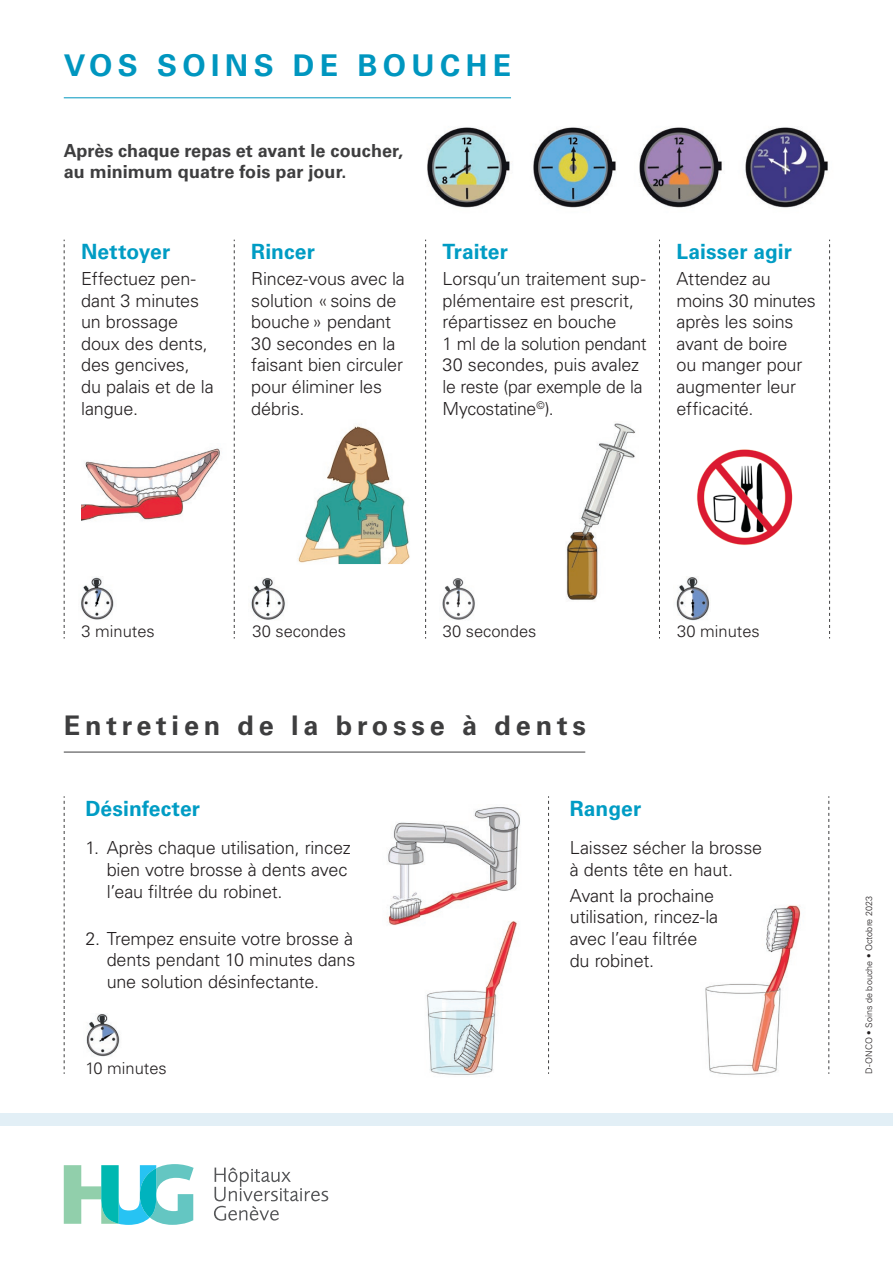
<style>
.page{position:relative;width:893px;height:1263px;background:#fff}
.page>*{position:absolute;margin:0;border:0;box-sizing:border-box;transform-origin:0 0}
.t1{font:700 30px "Univers LT Std";letter-spacing:.18em;color:#0096bf}
.t2{font:700 27px "Univers LT Std";letter-spacing:.18em;color:#3e3e3f}
.t3{font:700 21px "Univers LT Std";letter-spacing:.005em;color:#009cc4}
.t4{font:300 18px/21.6px "Univers LT Std";letter-spacing:-.01em;color:#231f20}
.t5{font:700 18px/21.6px "Univers LT Std";color:#3e3e3f}
.t6{font:300 16.5px "Univers LT Std";color:#231f20}
.t7{font:300 9px "Univers LT Std";letter-spacing:.015em;color:#231f20}
</style>
<div class="page">
<img style="left:705px;top:905px;width:96px;height:170px">
<svg style="left:64px;top:240px;width:1px;height:398px"></svg>
<svg style="left:234px;top:240px;width:1px;height:398px"></svg>
<svg style="left:425px;top:240px;width:1px;height:398px"></svg>
<svg style="left:659px;top:240px;width:1px;height:398px"></svg>
<svg style="left:829px;top:240px;width:1px;height:398px"></svg>
<hr style="left:64px;top:97px;width:447px;height:1px;background:#0096bf">
<hr style="left:64px;top:752px;width:521px;height:1px;background:#3e3e3f">
<svg style="left:64px;top:796px;width:1px;height:278px"></svg>
<svg style="left:548px;top:796px;width:1px;height:278px"></svg>
<svg style="left:828px;top:796px;width:1px;height:278px"></svg>
<div style="left:0;top:1113px;width:893px;height:13px;background:#e2eff6"></div>
<svg style="left:64px;top:1164px;width:130px;height:61px"></svg>
<svg style="left:214px;top:1167px;width:114px;height:54px"></svg>
<img style="left:81px;top:577px;width:33px;height:43px">
<img style="left:86px;top:1014px;width:34px;height:43px">
<img style="left:251px;top:577px;width:34px;height:43px">
<img style="left:442px;top:578px;width:33px;height:42px">
<img style="left:676px;top:577px;width:34px;height:43px">
<img style="left:81px;top:448px;width:139px;height:73px">
<img style="left:298px;top:424px;width:112px;height:140px">
<img style="left:566px;top:423px;width:69px;height:179px">
<img style="left:697px;top:449px;width:96px;height:96px">
<img style="left:388px;top:807px;width:133px;height:118px">
<img style="left:416px;top:912px;width:105px;height:164px">
<img style="left:427px;top:127px;width:401px;height:81px">
<h1 class="t1" style="left:64px;top:48px;width:449px">VOS SOINS DE BOUCHE</h1>
<p class="t5" style="left:64px;top:139px;width:341px">Après chaque repas et avant le coucher, au minimum quatre fois par jour.</p>
<p class="t3" style="left:81px;top:239px;width:91px">Nettoyer</p>
<p class="t4" style="left:81px;top:268px;width:134px">Effectuez pen&shy;dant 3 minutes un brossage doux des dents, des gencives, du palais et de la langue.</p>
<p class="t3" style="left:251px;top:239px;width:65px">Rincer</p>
<p class="t4" style="left:251px;top:268px;width:155px">Rincez-vous avec la solution «soins de bouche» pendant<br>30 secondes en la faisant bien circuler pour éliminer les débris.</p>
<p class="t3" style="left:443px;top:239px;width:67px">Traiter</p>
<p class="t4" style="left:443px;top:268px;width:206px">Lorsqu’un traitement sup&shy;plémentaire est prescrit, répartissez en bouche<br>1 ml de la solution pendant<br>30 secondes, puis avalez le reste (par exemple de la<br>Mycostatine<sup>©</sup>).</p>
<p class="t3" style="left:676px;top:239px;width:117px">Laisser agir</p>
<p class="t4" style="left:676px;top:268px;width:141px">Attendez au moins 30 minutes après les soins avant de boire<br>ou manger pour augmenter leur efficacité.</p>
<p class="t6" style="left:81px;top:621px;width:75px">3 minutes</p>
<p class="t6" style="left:253px;top:621px;width:95px">30 secondes</p>
<p class="t6" style="left:443px;top:621px;width:95px">30 secondes</p>
<p class="t6" style="left:677px;top:621px;width:84px">30 minutes</p>
<h2 class="t2" style="left:64px;top:709px;width:524px">Entretien de la brosse à dents</h2>
<p class="t3" style="left:85px;top:796px;width:116px">Désinfecter</p>
<p class="t4" style="left:107px;top:837px;width:245px;text-indent:-21px">1. Après chaque utilisation, rincez bien votre brosse à dents avec l’eau filtrée du robinet.</p>
<p class="t4" style="left:107px;top:927px;width:250px;text-align:justify;text-indent:-21px">2. Trempez ensuite votre brosse à dents pendant 10 minutes dans une solution désinfectante.</p>
<p class="t6" style="left:85px;top:1058px;width:83px">10 minutes</p>
<p class="t3" style="left:570px;top:796px;width:73px">Ranger</p>
<p class="t4" style="left:570px;top:837px;width:194px">Laissez sécher la brosse à dents tête en haut.</p>
<p class="t4" style="left:570px;top:885px;width:150px">Avant la prochaine utilisation, rincez-la avec l’eau filtrée du robinet.</p>
<p class="t7" style="left:863px;top:1074px;width:180px;rotate:-90deg">D-ONCO • Soins de bouche • Octobre 2023</p>
</div>
